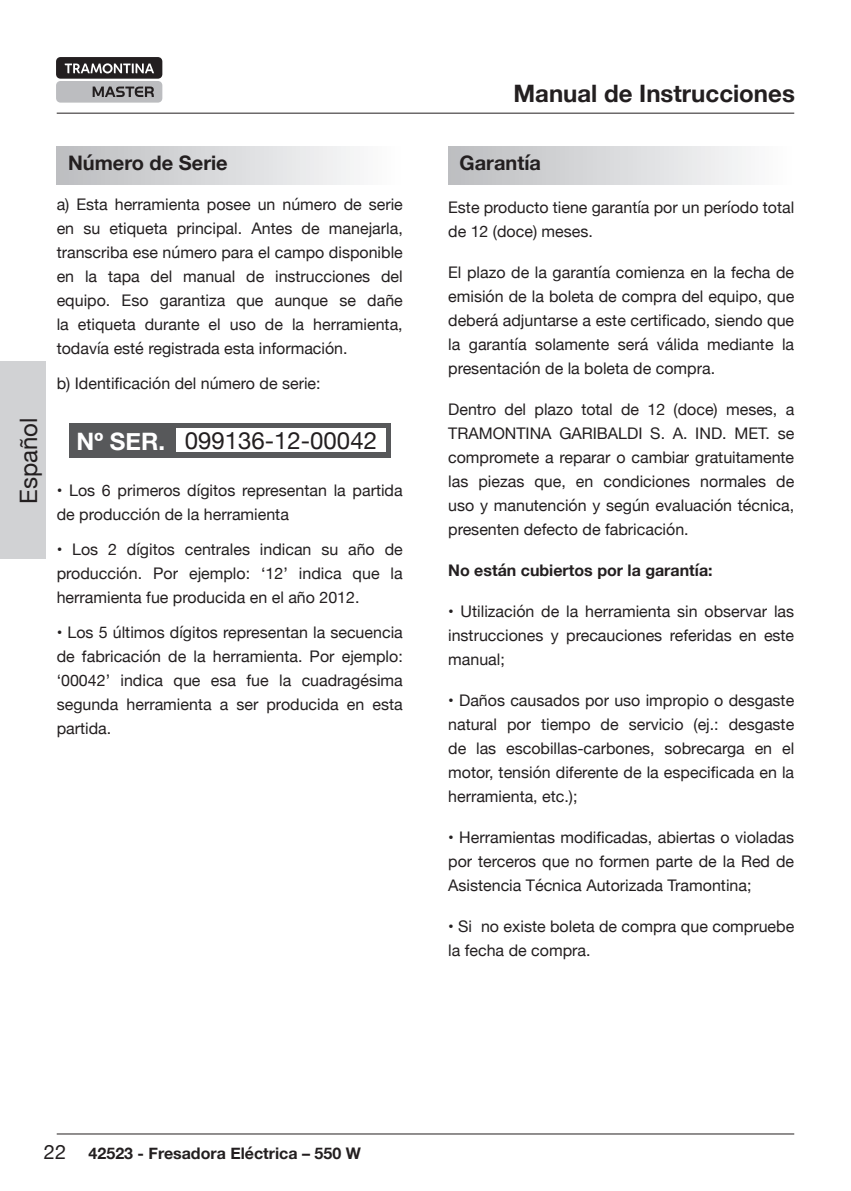
<style>
.page{position:relative;width:851px;height:1191px;background:#fff}
.page>*{position:absolute;margin:0;border:0;box-sizing:border-box;transform-origin:0 0}
.t1{font:24px "Helvetica Neue";color:#231f20}
.t2{font:700 24px "Helvetica Neue";color:#231f20}
.t3{font:700 20px "Helvetica Neue";color:#231f20}
.t4{font:16px/24px "Helvetica Neue";color:#231f20;text-align:justify}
.t5{font:700 16px "Helvetica Neue";color:#231f20}
.s1{font-weight:700;color:#fff}
.s2{font-weight:400;font-size:20px}
</style>
<div class="page">
<hr style="left:57px;top:113px;width:737px;height:1px;background:#231f20">
<hr style="left:57px;top:1133px;width:737px;height:1px;background:#231f20">
<div style="left:0;top:361px;width:45px;height:198px;background:#d1d2d4"></div>
<div style="left:56px;top:81px;width:106px;height:22px;background:#bcbdc0;border-radius:5px"></div>
<div style="left:56px;top:57px;width:106px;height:22px;background:#231f20;border-radius:5px"></div>
<svg style="left:93px;top:87px;width:61px;height:10px"></svg>
<svg style="left:65px;top:63px;width:89px;height:10px"></svg>
<div style="left:448px;top:146px;width:346px;height:39px;background:linear-gradient(to right,#bcbdc0,#fdfdfe)"></div>
<div style="left:57px;top:146px;width:346px;height:39px;background:linear-gradient(to right,#bcbdc0,#fdfdfe)"></div>
<div style="left:69px;top:423px;width:322px;height:34px;background:#57585a"></div>
<div style="left:176px;top:428px;width:210px;height:23px;background:#fff"></div>
<h1 class="t1" style="left:11px;top:504px;width:88px;rotate:-90deg">Español</h1>
<p class="t3" style="left:68px;top:147px;width:161px">Número de Serie</p>
<p class="t4" style="left:57px;top:193px;width:347px">a) Esta herramienta posee un número de serie en su etiqueta principal. Antes de manejarla, transcriba ese número para el campo disponible en la tapa del manual de instrucciones del equipo. Eso garantiza que aunque se dañe la etiqueta durante el uso de la herramienta, todavía esté registrada esta información.</p>
<p class="t4" style="left:57px;top:373px;width:265px">b) Identificación del número de serie:</p>
<h1 class="t1" style="left:77px;top:423px;width:302px"><span class="s1">Nº SER.</span> 099136-12-00042</h1>
<p class="t4" style="left:57px;top:479px;width:347px">• Los 6 primeros dígitos representan la partida de producción de la herramienta</p>
<p class="t4" style="left:57px;top:538px;width:347px">• Los 2 dígitos centrales indican su año de producción. Por ejemplo: ‘12’ indica que la herramienta fue producida en el año 2012.</p>
<p class="t4" style="left:57px;top:621px;width:347px">• Los 5 últimos dígitos representan la secuencia de fabricación de la herramienta. Por ejemplo: ‘00042’ indica que esa fue la cuadragésima segunda herramienta a ser producida en esta partida.</p>
<h1 class="t2" style="left:513px;top:75px;width:283px">Manual de Instrucciones</h1>
<p class="t3" style="left:459px;top:147px;width:83px">Garantía</p>
<p class="t4" style="left:448px;top:196px;width:347px">Este producto tiene garantía por un período total de 12 (doce) meses.</p>
<p class="t4" style="left:448px;top:261px;width:347px">El plazo de la garantía comienza en la fecha de emisión de la boleta de compra del equipo, que deberá adjuntarse a este certificado, siendo que la garantía solamente será válida mediante la presentación de la boleta de compra.</p>
<p class="t4" style="left:448px;top:398px;width:347px">Dentro del plazo total de 12 (doce) meses, a TRAMONTINA GARIBALDI S. A. IND. MET. se compromete a reparar o cambiar gratuitamente las piezas que, en condiciones normales de uso y manutención y según evaluación técnica, presenten defecto de fabricación.</p>
<p class="t5" style="left:448px;top:557px;width:266px">No están cubiertos por la garantía:</p>
<p class="t4" style="left:448px;top:600px;width:347px">• Utilización de la herramienta sin observar las instrucciones y precauciones referidas en este manual;</p>
<p class="t4" style="left:448px;top:689px;width:347px">• Daños causados por uso impropio o desgaste natural por tiempo de servicio (ej.: desgaste de las escobillas-carbones, sobrecarga en el motor, tensión diferente de la especificada en la herramienta, etc.);</p>
<p class="t4" style="left:448px;top:826px;width:347px">• Herramientas modificadas, abiertas o violadas por terceros que no formen parte de la Red de Asistencia Técnica Autorizada Tramontina;</p>
<p class="t4" style="left:448px;top:915px;width:347px">• Si no existe boleta de compra que compruebe la fecha de compra.</p>
<p class="t5" style="left:44px;top:1140px;width:318px"><span class="s2">22</span> 42523 - Fresadora Eléctrica – 550 W</p>
</div>
